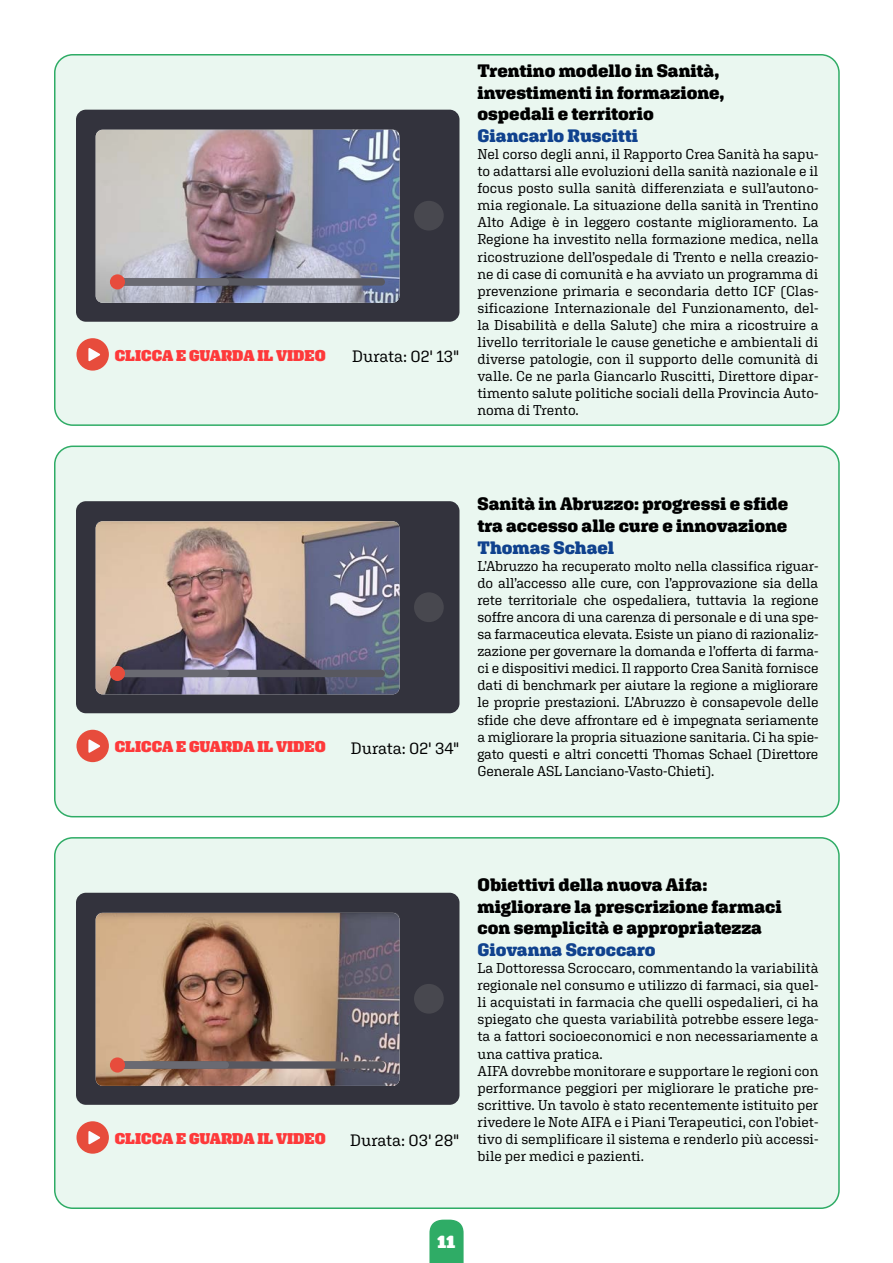
<style>
.page{position:relative;width:893px;height:1263px;background:#fff}
.page>*{position:absolute;margin:0;border:0;box-sizing:border-box;transform-origin:0 0}
.t1{font:900 18px/21.6px "Aglet Slab";color:#000}
.t2{font:900 18px "Aglet Slab";letter-spacing:-.005em;color:#10428e}
.t3{font:900 18px "Aglet Slab";color:#fff}
.t4{font:16.5px "Aglet Slab";color:#000}
.t5{font:900 15.6px "Aglet Slab";color:#fe393a}
.t6{font:14.25px/17.1px "Aglet Slab";letter-spacing:-.005em;color:#000;text-align:justify}
</style>
<div class="page">
<div style="left:55px;top:446px;width:784px;height:371px;background:#eaf7f0;border-radius:18px"></div>
<div style="left:54px;top:445px;width:786px;height:372px;border:2px solid #2fac66;border-radius:18px"></div>
<div style="left:76px;top:501px;width:383px;height:212px;background:#33333d;border-radius:10px"></div>
<div style="left:414px;top:592px;width:30px;height:30px;background:#48484f;border-radius:50%"></div>
<img style="left:96px;top:521px;width:303px;height:173px">
<div style="left:111px;top:670px;width:274px;height:7px;background:#585860;border-radius:4px"></div>
<div style="left:111px;top:670px;width:118px;height:7px;background:#6a6a72;border-radius:4px"></div>
<div style="left:110px;top:666px;width:15px;height:15px;background:#e74c3c;border-radius:50%"></div>
<div style="left:76px;top:730px;width:33px;height:32px;background:#e74c3c;border-radius:50%"></div>
<svg style="left:88px;top:739px;width:12px;height:14px"></svg>
<div style="left:55px;top:838px;width:784px;height:370px;background:#eaf7f0;border-radius:18px"></div>
<div style="left:54px;top:837px;width:786px;height:372px;border:2px solid #2fac66;border-radius:18px"></div>
<div style="left:76px;top:893px;width:383px;height:212px;background:#33333d;border-radius:10px"></div>
<div style="left:414px;top:984px;width:30px;height:30px;background:#48484f;border-radius:50%"></div>
<img style="left:96px;top:913px;width:303px;height:173px">
<div style="left:111px;top:1061px;width:274px;height:8px;background:#585860;border-radius:4px"></div>
<div style="left:111px;top:1061px;width:118px;height:8px;background:#6a6a72;border-radius:4px"></div>
<div style="left:110px;top:1057px;width:15px;height:15px;background:#e74c3c;border-radius:50%"></div>
<div style="left:76px;top:1121px;width:33px;height:33px;background:#e74c3c;border-radius:50%"></div>
<svg style="left:88px;top:1131px;width:12px;height:13px"></svg>
<div style="left:55px;top:55px;width:784px;height:370px;background:#eaf7f0;border-radius:18px"></div>
<div style="left:54px;top:54px;width:786px;height:372px;border:2px solid #2fac66;border-radius:18px"></div>
<div style="left:76px;top:110px;width:383px;height:212px;background:#33333d;border-radius:10px"></div>
<div style="left:414px;top:201px;width:30px;height:30px;background:#48484f;border-radius:50%"></div>
<img style="left:96px;top:130px;width:303px;height:173px">
<div style="left:111px;top:278px;width:274px;height:8px;background:#585860;border-radius:4px"></div>
<div style="left:111px;top:278px;width:118px;height:8px;background:#6a6a72;border-radius:4px"></div>
<div style="left:110px;top:274px;width:15px;height:15px;background:#e74c3c;border-radius:50%"></div>
<div style="left:76px;top:338px;width:33px;height:33px;background:#e74c3c;border-radius:50%"></div>
<svg style="left:88px;top:348px;width:12px;height:13px"></svg>
<svg style="left:429px;top:1219px;width:35px;height:44px"></svg>
<p class="t5" style="left:115px;top:346px;width:212px">CLICCA E GUARDA IL VIDEO</p>
<p class="t4" style="left:352px;top:347px;width:109px">Durata: 02' 13"</p>
<p class="t1" style="left:477px;top:60px;width:248px">Trentino modello in Sanità, investimenti in formazione, ospedali e territorio</p>
<p class="t2" style="left:477px;top:125px;width:162px">Giancarlo Ruscitti</p>
<p class="t6" style="left:477px;top:145px;width:342px">Nel corso degli anni, il Rapporto Crea Sanità ha sapu&shy;to adattarsi alle evoluzioni della sanità nazionale e il focus posto sulla sanità differenziata e sull’autono&shy;mia regionale. La situazione della sanità in Trentino Alto Adige è in leggero costante miglioramento. La Regione ha investito nella formazione medica, nella ricostruzione dell’ospedale di Trento e nella creazio&shy;ne di case di comunità e ha avviato un programma di prevenzione primaria e secondaria detto ICF (Clas&shy;sificazione Internazionale del Funzionamento, del&shy;la Disabilità e della Salute) che mira a ricostruire a livello territoriale le cause genetiche e ambientali di diverse patologie, con il supporto delle comunità di valle. Ce ne parla Giancarlo Ruscitti, Direttore dipar&shy;timento salute politiche sociali della Provincia Auto&shy;noma di Trento.</p>
<p class="t5" style="left:115px;top:738px;width:212px">CLICCA E GUARDA IL VIDEO</p>
<p class="t4" style="left:351px;top:738px;width:110px">Durata: 02' 34"</p>
<p class="t1" style="left:477px;top:493px;width:312px">Sanità in Abruzzo: progressi e sfide tra accesso alle cure e innovazione</p>
<p class="t2" style="left:477px;top:536px;width:138px">Thomas Schael</p>
<p class="t6" style="left:477px;top:557px;width:342px">L’Abruzzo ha recuperato molto nella classifica riguar&shy;do all’accesso alle cure, con l’approvazione sia della rete territoriale che ospedaliera, tuttavia la regione soffre ancora di una carenza di personale e di una spe&shy;sa farmaceutica elevata. Esiste un piano di razionaliz&shy;zazione per governare la domanda e l’offerta di farma&shy;ci e dispositivi medici. Il rapporto Crea Sanità fornisce dati di benchmark per aiutare la regione a migliorare le proprie prestazioni. L’Abruzzo è consapevole delle sfide che deve affrontare ed è impegnata seriamente a migliorare la propria situazione sanitaria. Ci ha spie&shy;gato questi e altri concetti Thomas Schael (Direttore Generale ASL Lanciano-Vasto-Chieti).</p>
<p class="t5" style="left:115px;top:1129px;width:212px">CLICCA E GUARDA IL VIDEO</p>
<p class="t4" style="left:350px;top:1130px;width:111px">Durata: 03' 28"</p>
<p class="t1" style="left:477px;top:874px;width:306px">Obiettivi della nuova Aifa: migliorare la prescrizione farmaci con semplicità e appropriatezza</p>
<p class="t2" style="left:477px;top:939px;width:180px">Giovanna Scroccaro</p>
<p class="t6" style="left:477px;top:959px;width:342px;text-align:left">La Dottoressa Scroccaro, commentando la variabilità regionale nel consumo e utilizzo di farmaci, sia quel&shy;li acquistati in farmacia che quelli ospedalieri, ci ha spiegato che questa variabilità potrebbe essere lega&shy;ta a fattori socioeconomici e non necessariamente a una cattiva pratica.<br>AIFA dovrebbe monitorare e supportare le regioni con performance peggiori per migliorare le pratiche pre&shy;scrittive. Un tavolo è stato recentemente istituito per rivedere le Note AIFA e i Piani Terapeutici, con l’obiet&shy;tivo di semplificare il sistema e renderlo più accessi&shy;bile per medici e pazienti.</p>
<p class="t3" style="left:438px;top:1231px;width:19px">11</p>
</div>
